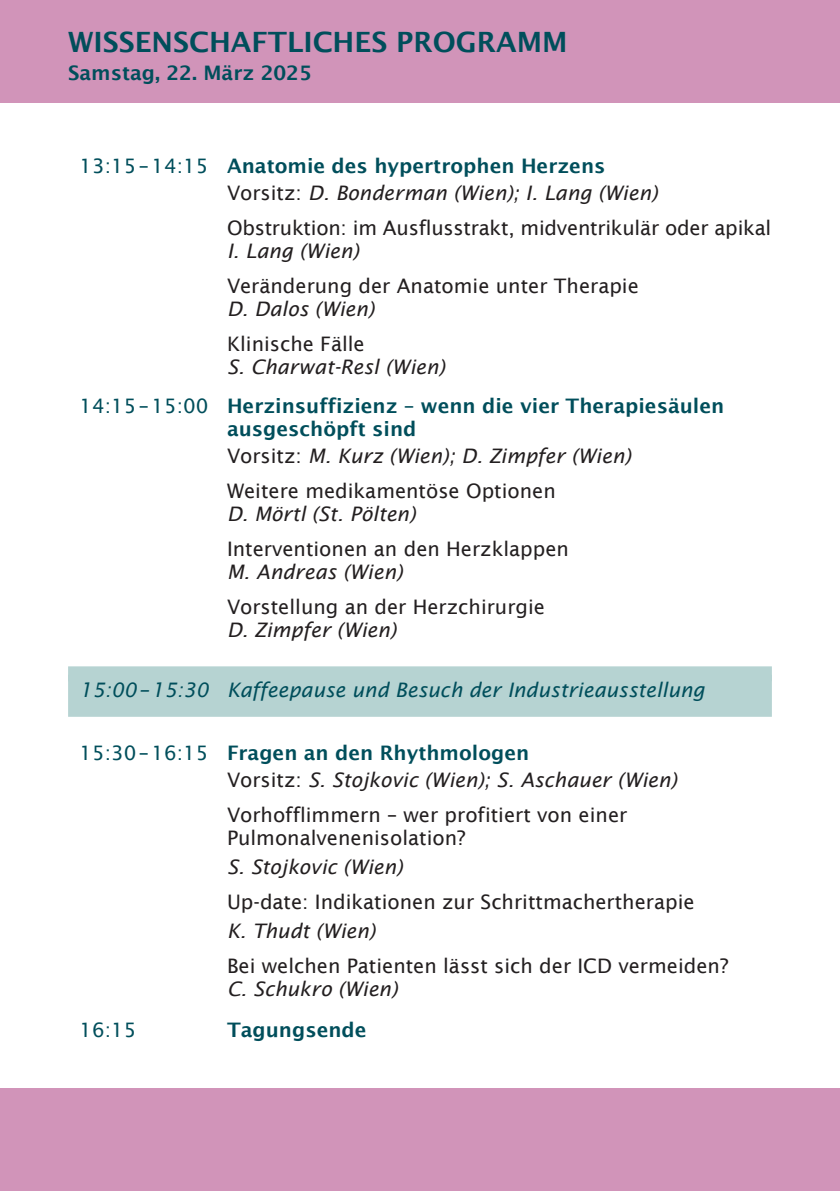
<style>
.page{position:relative;width:840px;height:1191px;background:#fff}
.page>*{position:absolute;margin:0;border:0;box-sizing:border-box;transform-origin:0 0}
.t1{font:600 28px "Lucida Sans";color:#004e5b}
.t2{font:20px/23px "Lucida Sans";color:#231f20}
.t3{font:italic 20px "Lucida Sans";color:#231f20}
.t4{font:600 20px/23px "Lucida Sans";color:#004e5b}
.t5{font:italic 20px "Lucida Sans";color:#004e5b}
.t6{font:20px "Lucida Sans";color:#004e5b}
.s1{font-weight:400}
.s2{font-style:normal}
</style>
<div class="page">
<div style="left:0;top:1089px;width:839px;height:102px;background:#d194b9"></div>
<div style="left:0;top:0;width:839px;height:102px;background:#d194b9"></div>
<div style="left:68px;top:666px;width:703px;height:15px;background:#b6d3d2"></div>
<div style="left:68px;top:675px;width:703px;height:42px;background:#b6d3d2"></div>
<p class="t1" style="left:68px;top:31px;width:501px">WISSENSCHAFTLICHES PROGRAMM</p>
<p class="t4" style="left:68px;top:63px;width:245px">Samstag, 22. März 2025</p>
<p class="t4" style="left:79px;top:156px;width:527px"><span class="s1">13:15 – 14:15</span> Anatomie des hypertrophen Herzens</p>
<p class="t3" style="left:227px;top:181px;width:432px"><span class="s2">Vorsitz:</span> D. Bonderman (Wien); I. Lang (Wien)</p>
<p class="t2" style="left:227px;top:216px;width:545px">Obstruktion: im Ausflusstrakt, midventrikulär oder apikal</p>
<p class="t3" style="left:227px;top:239px;width:133px">I. Lang (Wien)</p>
<p class="t2" style="left:227px;top:274px;width:413px">Veränderung der Anatomie unter Therapie</p>
<p class="t3" style="left:227px;top:297px;width:149px">D. Dalos (Wien)</p>
<p class="t2" style="left:227px;top:332px;width:139px">Klinische Fälle</p>
<p class="t3" style="left:227px;top:355px;width:219px">S. Charwat-Resl (Wien)</p>
<p class="t4" style="left:227px;top:396px;width:498px;text-indent:-147px"><span class="s1">14:15 – 15:00</span> Herzinsuffizienz – wenn die vier Therapiesäulen ausgeschöpft sind</p>
<p class="t3" style="left:227px;top:444px;width:405px"><span class="s2">Vorsitz:</span> M. Kurz (Wien); D. Zimpfer (Wien)</p>
<p class="t2" style="left:227px;top:479px;width:330px">Weitere medikamentöse Optionen</p>
<p class="t3" style="left:227px;top:502px;width:190px">D. Mörtl (St. Pölten)</p>
<p class="t2" style="left:227px;top:537px;width:343px">Interventionen an den Herzklappen</p>
<p class="t3" style="left:227px;top:560px;width:177px">M. Andreas (Wien)</p>
<p class="t2" style="left:227px;top:595px;width:319px">Vorstellung an der Herzchirurgie</p>
<p class="t3" style="left:227px;top:618px;width:171px">D. Zimpfer (Wien)</p>
<p class="t5" style="left:79px;top:677px;width:626px">15:00 – 15:30 Kaffeepause und Besuch der Industrieausstellung</p>
<p class="t4" style="left:79px;top:743px;width:451px"><span class="s1">15:30 – 16:15</span> Fragen an den Rhythmologen</p>
<p class="t3" style="left:227px;top:768px;width:451px"><span class="s2">Vorsitz:</span> S. Stojkovic (Wien); S. Aschauer (Wien)</p>
<p class="t2" style="left:227px;top:803px;width:401px">Vorhofflimmern – wer profitiert von einer<br>Pulmonalvenenisolation?</p>
<p class="t3" style="left:227px;top:855px;width:177px">S. Stojkovic (Wien)</p>
<p class="t2" style="left:227px;top:890px;width:469px">Up-date: Indikationen zur Schrittmachertherapie</p>
<p class="t3" style="left:227px;top:919px;width:150px">K. Thudt (Wien)</p>
<p class="t2" style="left:227px;top:954px;width:502px">Bei welchen Patienten lässt sich der ICD vermeiden?</p>
<p class="t3" style="left:227px;top:977px;width:172px">C. Schukro (Wien)</p>
<p class="t6" style="left:79px;top:1018px;width:58px">16:15</p>
<p class="t4" style="left:227px;top:1020px;width:141px">Tagungsende</p>
</div>
